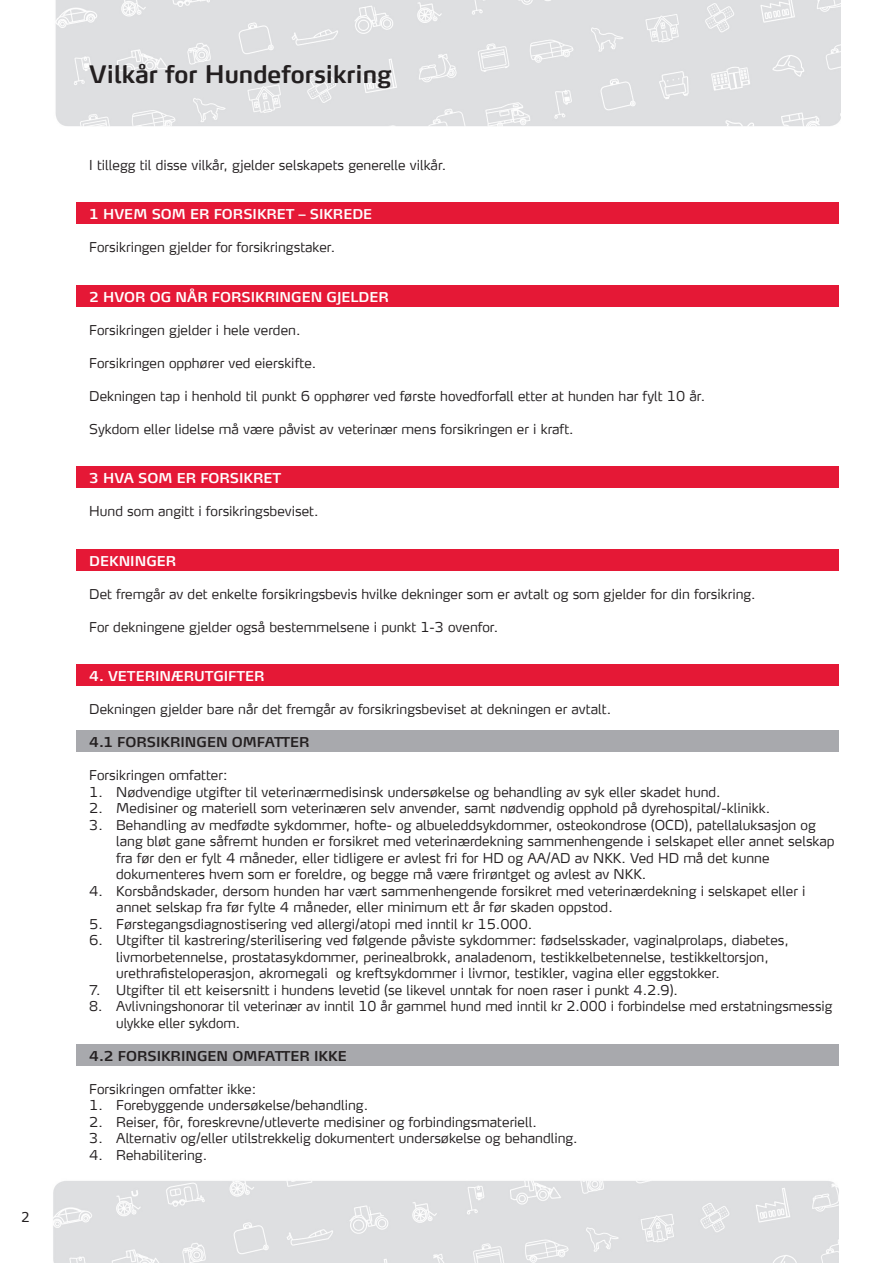
<style>
.page{position:relative;width:893px;height:1263px;background:#fff}
.page>*{position:absolute;margin:0;border:0;box-sizing:border-box;transform-origin:0 0}
.t1{font:600 24px "Max TF";color:#231f20}
.t2{font:300 13.5px/16.5px "Max TF";color:#231f20}
.t3{font:600 13.5px "Max TF";color:#fff}
.t4{font:600 13.5px "Max TF";color:#231f20}
.t5{font:13.5px "Verdana";color:#231f20}
</style>
<div class="page">
<img style="left:55px;top:0;width:786px;height:126px">
<img style="left:53px;top:1181px;width:786px;height:82px">
<div style="left:77px;top:467px;width:762px;height:21px;background:#e51836"></div>
<div style="left:77px;top:665px;width:762px;height:21px;background:#e51836"></div>
<div style="left:77px;top:731px;width:762px;height:21px;background:#a8a9ad"></div>
<div style="left:77px;top:549px;width:762px;height:21px;background:#e51836"></div>
<div style="left:77px;top:1044px;width:762px;height:21px;background:#a8a9ad"></div>
<div style="left:77px;top:285px;width:762px;height:21px;background:#e51836"></div>
<div style="left:77px;top:203px;width:762px;height:21px;background:#e51836"></div>
<p class="t5" style="left:21px;top:1209px;width:10px">2</p>
<h1 class="t1" style="left:89px;top:59px;width:304px">Vilkår for Hundeforsikring</h1>
<p class="t2" style="left:89px;top:156px;width:358px">I tillegg til disse vilkår, gjelder selskapets generelle vilkår.</p>
<p class="t3" style="left:89px;top:206px;width:284px">1 HVEM SOM ER FORSIKRET – SIKREDE</p>
<p class="t2" style="left:89px;top:239px;width:247px">Forsikringen gjelder for forsikringstaker.</p>
<p class="t3" style="left:89px;top:288px;width:301px">2 HVOR OG NÅR FORSIKRINGEN GJELDER</p>
<p class="t2" style="left:89px;top:321px;width:213px">Forsikringen gjelder i hele verden.</p>
<p class="t2" style="left:89px;top:354px;width:229px">Forsikringen opphører ved eierskifte.</p>
<p class="t2" style="left:89px;top:387px;width:617px">Dekningen tap i henhold til punkt 6 opphører ved første hovedforfall etter at hunden har fylt 10 år.</p>
<p class="t2" style="left:89px;top:420px;width:486px">Sykdom eller lidelse må være påvist av veterinær mens forsikringen er i kraft.</p>
<p class="t3" style="left:89px;top:470px;width:194px">3 HVA SOM ER FORSIKRET</p>
<p class="t2" style="left:89px;top:503px;width:231px">Hund som angitt i forsikringsbeviset.</p>
<p class="t3" style="left:89px;top:552px;width:88px">DEKNINGER</p>
<p class="t2" style="left:89px;top:585px;width:668px">Det fremgår av det enkelte forsikringsbevis hvilke dekninger som er avtalt og som gjelder for din forsikring.</p>
<p class="t2" style="left:89px;top:618px;width:410px">For dekningene gjelder også bestemmelsene i punkt 1-3 ovenfor.</p>
<p class="t3" style="left:89px;top:668px;width:177px">4. VETERINÆRUTGIFTER</p>
<p class="t2" style="left:89px;top:701px;width:523px">Dekningen gjelder bare når det fremgår av forsikringsbeviset at dekningen er avtalt.</p>
<p class="t4" style="left:89px;top:734px;width:222px">4.1 FORSIKRINGEN OMFATTER</p>
<p class="t2" style="left:89px;top:767px;width:140px">Forsikringen omfatter:</p>
<p class="t2" style="left:89px;top:783px;width:633px">1. Nødvendige utgifter til veterinærmedisinsk undersøkelse og behandling av syk eller skadet hund.</p>
<p class="t2" style="left:89px;top:800px;width:682px">2. Medisiner og materiell som veterinæren selv anvender, samt nødvendig opphold på dyrehospital/-klinikk.</p>
<p class="t2" style="left:116px;top:816px;width:720px;text-indent:-27px">3. Behandling av medfødte sykdommer, hofte- og albueleddsykdommer, osteokondrose (OCD), patellaluksasjon og lang bløt gane såfremt hunden er forsikret med veterinærdekning sammenhengende i selskapet eller annet selskap fra før den er fylt 4 måneder, eller tidligere er avlest fri for HD og AA/AD av NKK. Ved HD må det kunne dokumenteres hvem som er foreldre, og begge må være frirøntget og avlest av NKK.</p>
<p class="t2" style="left:116px;top:882px;width:691px;text-indent:-27px">4. Korsbåndskader, dersom hunden har vært sammenhengende forsikret med veterinærdekning i selskapet eller i annet selskap fra før fylte 4 måneder, eller minimum ett år før skaden oppstod.</p>
<p class="t2" style="left:89px;top:915px;width:445px">5. Førstegangsdiagnostisering ved allergi/atopi med inntil kr 15.000.</p>
<p class="t2" style="left:116px;top:932px;width:674px;text-indent:-27px">6. Utgifter til kastrering/sterilisering ved følgende påviste sykdommer: fødselsskader, vaginalprolaps, diabetes, livmorbetennelse, prostatasykdommer, perinealbrokk, analadenom, testikkelbetennelse, testikkeltorsjon, urethrafisteloperasjon, akromegali og kreftsykdommer i livmor, testikler, vagina eller eggstokker.</p>
<p class="t2" style="left:89px;top:981px;width:590px">7. Utgifter til ett keisersnitt i hundens levetid (se likevel unntak for noen raser i punkt 4.2.9).</p>
<p class="t2" style="left:116px;top:998px;width:717px;text-indent:-27px">8. Avlivningshonorar til veterinær av inntil 10 år gammel hund med inntil kr 2.000 i forbindelse med erstatningsmessig ulykke eller sykdom.</p>
<p class="t4" style="left:89px;top:1047px;width:259px">4.2 FORSIKRINGEN OMFATTER IKKE</p>
<p class="t2" style="left:89px;top:1080px;width:168px">Forsikringen omfatter ikke:</p>
<p class="t2" style="left:89px;top:1097px;width:280px">1. Forebyggende undersøkelse/behandling.</p>
<p class="t2" style="left:89px;top:1113px;width:449px">2. Reiser, fôr, foreskrevne/utleverte medisiner og forbindingsmateriell.</p>
<p class="t2" style="left:89px;top:1130px;width:490px">3. Alternativ og/eller utilstrekkelig dokumentert undersøkelse og behandling.</p>
<p class="t2" style="left:89px;top:1146px;width:119px">4. Rehabilitering.</p>
</div>
